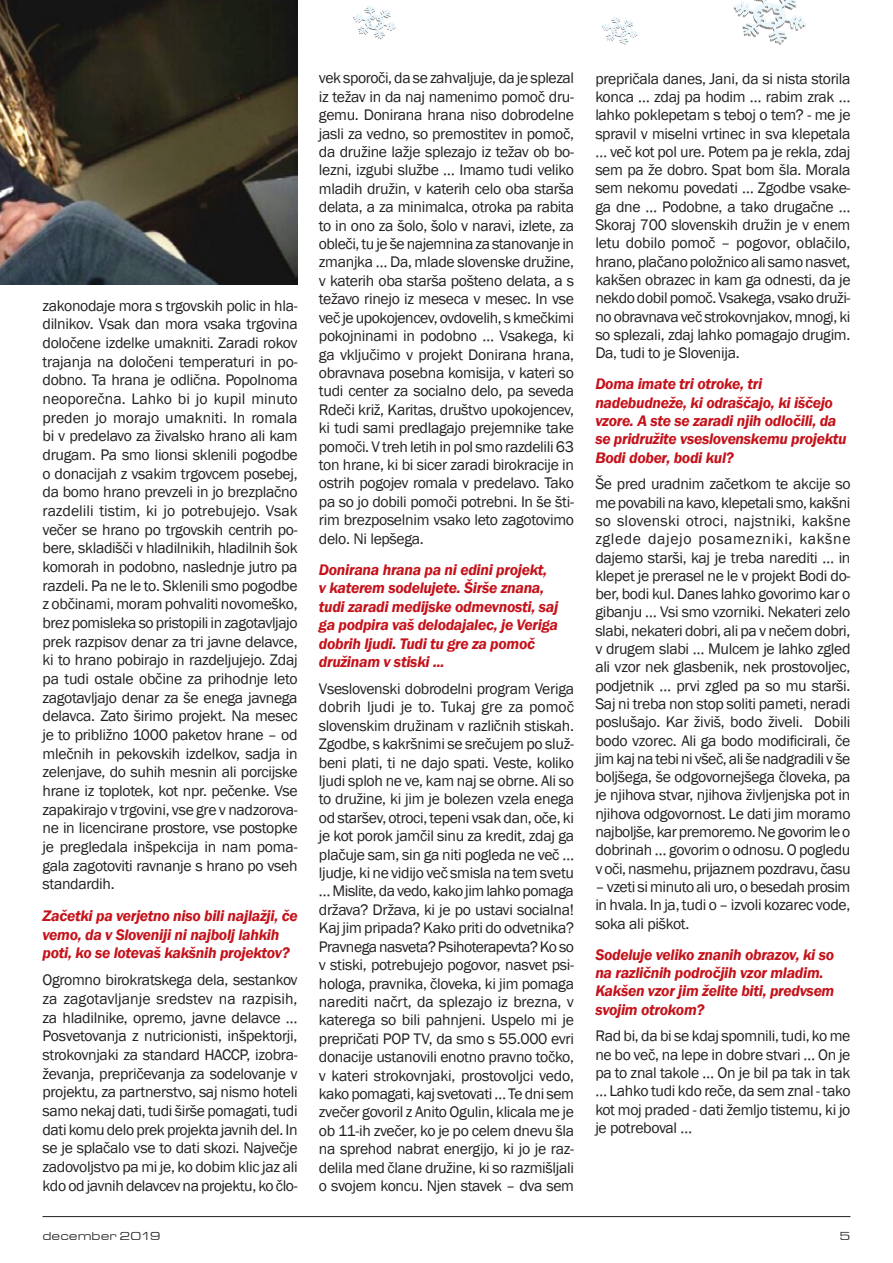
<style>
.page{position:relative;width:893px;height:1263px;background:#fff}
.page>*{position:absolute;margin:0;border:0;box-sizing:border-box;transform-origin:0 0}
.t1{font:15.75px/18.5px "Franklin Gothic";letter-spacing:-.02em;color:#231f20;text-align:justify}
.t2{font:italic 600 15.75px/18.3px "Franklin Gothic";letter-spacing:-.02em;color:#c4121a}
.t3{font:12px "Eurostar Regular Extended";color:#231f20}
</style>
<div class="page">
<hr style="left:43px;top:1216px;width:807px;height:1px;background:#231f20">
<img style="left:0;top:0;width:298px;height:284px">
<svg style="left:733px;top:0;width:73px;height:45px"></svg>
<svg style="left:602px;top:16px;width:36px;height:29px"></svg>
<svg style="left:353px;top:5px;width:43px;height:35px"></svg>
<p class="t1" style="left:43px;top:297px;width:257px">zakonodaje mora s trgovskih polic in hla&shy;dilnikov. Vsak dan mora vsaka trgovina določene izdelke umakniti. Zaradi rokov trajanja na določeni temperaturi in po&shy;dobno. Ta hrana je odlična. Popolnoma neoporečna. Lahko bi jo kupil minuto preden jo morajo umakniti. In romala bi v predelavo za živalsko hrano ali kam drugam. Pa smo lionsi sklenili pogodbe o donacijah z vsakim trgovcem posebej, da bomo hrano prevzeli in jo brezplačno razdelili tistim, ki jo potrebujejo. Vsak večer se hrano po trgovskih centrih po&shy;bere, skladišči v hladilnikih, hladilnih šok komorah in podobno, naslednje jutro pa razdeli. Pa ne le to. Sklenili smo pogodbe z občinami, moram pohvaliti novomeško, brez pomisleka so pristopili in zagotavljajo prek razpisov denar za tri javne delavce, ki to hrano pobirajo in razdeljujejo. Zdaj pa tudi ostale občine za prihodnje leto zagotavljajo denar za še enega javnega delavca. Zato širimo projekt. Na mesec je to približno 1000 paketov hrane – od mlečnih in pekovskih izdelkov, sadja in zelenjave, do suhih mesnin ali porcijske hrane iz toplotek, kot npr. pečenke. Vse zapakirajo v trgovini, vse gre v nadzorova&shy;ne in licencirane prostore, vse postopke je pregledala inšpekcija in nam poma&shy;gala zagotoviti ravnanje s hrano po vseh standardih.</p>
<p class="t2" style="left:43px;top:906px;width:257px">Začetki pa verjetno niso bili najlažji, če vemo, da v Sloveniji ni najbolj lahkih poti, ko se lotevaš kakšnih projektov?</p>
<p class="t1" style="left:43px;top:971px;width:257px">Ogromno birokratskega dela, sestankov za zagotavljanje sredstev na razpisih, za hladilnike, opremo, javne delavce … Posvetovanja z nutricionisti, inšpektorji, strokovnjaki za standard HACCP, izobra&shy;ževanja, prepričevanja za sodelovanje v projektu, za partnerstvo, saj nismo hoteli samo nekaj dati, tudi širše pomagati, tudi dati komu delo prek projekta javnih del. In se je splačalo vse to dati skozi. Največje zadovoljstvo pa mi je, ko dobim klic jaz ali kdo od javnih delavcev na projektu, ko člo-</p>
<p class="t1" style="left:319px;top:69px;width:257px">vek sporoči, da se zahvaljuje, da je splezal iz težav in da naj namenimo pomoč dru&shy;gemu. Donirana hrana niso dobrodelne jasli za vedno, so premostitev in pomoč, da družine lažje splezajo iz težav ob bo&shy;lezni, izgubi službe … Imamo tudi veliko mladih družin, v katerih celo oba starša delata, a za minimalca, otroka pa rabita to in ono za šolo, šolo v naravi, izlete, za obleči, tu je še najemnina za stanovanje in zmanjka … Da, mlade slovenske družine, v katerih oba starša pošteno delata, a s težavo rinejo iz meseca v mesec. In vse več je upokojencev, ovdovelih, s kmečkimi pokojninami in podobno … Vsakega, ki ga vključimo v projekt Donirana hrana, obravnava posebna komisija, v kateri so tudi center za socialno delo, pa seveda Rdeči križ, Karitas, društvo upokojencev, ki tudi sami predlagajo prejemnike take pomoči. V treh letih in pol smo razdelili 63 ton hrane, ki bi sicer zaradi birokracije in ostrih pogojev romala v predelavo. Tako pa so jo dobili pomoči potrebni. In še šti&shy;rim brezposelnim vsako leto zagotovimo delo. Ni lepšega.</p>
<p class="t2" style="left:319px;top:560px;width:243px">Donirana hrana pa ni edini projekt,<br>v katerem sodelujete. Širše znana, tudi zaradi medijske odmevnosti, saj ga podpira vaš delodajalec, je Veriga dobrih ljudi. Tudi tu gre za pomoč družinam v stiski ...</p>
<p class="t1" style="left:319px;top:680px;width:257px">Vseslovenski dobrodelni program Veriga dobrih ljudi je to. Tukaj gre za pomoč slovenskim družinam v različnih stiskah.<br>Zgodbe, s kakršnimi se srečujem po služ&shy;beni plati, ti ne dajo spati. Veste, koliko ljudi sploh ne ve, kam naj se obrne. Ali so to družine, ki jim je bolezen vzela enega od staršev, otroci, tepeni vsak dan, oče, ki je kot porok jamčil sinu za kredit, zdaj ga plačuje sam, sin ga niti pogleda ne več … ljudje, ki ne vidijo več smisla na tem svetu … Mislite, da vedo, kako jim lahko pomaga država? Država, ki je po ustavi socialna!<br>Kaj jim pripada? Kako priti do odvetnika?<br>Pravnega nasveta? Psihoterapevta? Ko so v stiski, potrebujejo pogovor, nasvet psi&shy;hologa, pravnika, človeka, ki jim pomaga narediti načrt, da splezajo iz brezna, v katerega so bili pahnjeni. Uspelo mi je prepričati POP TV, da smo s 55.000 evri donacije ustanovili enotno pravno točko, v kateri strokovnjaki, prostovoljci vedo, kako pomagati, kaj svetovati … Te dni sem zvečer govoril z Anito Ogulin, klicala me je ob 11-ih zvečer, ko je po celem dnevu šla na sprehod nabrat energijo, ki jo je raz&shy;delila med člane družine, ki so razmišljali o svojem koncu. Njen stavek – dva sem</p>
<p class="t1" style="left:595px;top:70px;width:257px">prepričala danes, Jani, da si nista storila konca … zdaj pa hodim … rabim zrak … lahko poklepetam s teboj o tem? - me je spravil v miselni vrtinec in sva klepetala … več kot pol ure. Potem pa je rekla, zdaj sem pa že dobro. Spat bom šla. Morala sem nekomu povedati … Zgodbe vsake&shy;ga dne … Podobne, a tako drugačne … Skoraj 700 slovenskih družin je v enem letu dobilo pomoč – pogovor, oblačilo, hrano, plačano položnico ali samo nasvet, kakšen obrazec in kam ga odnesti, da je nekdo dobil pomoč. Vsakega, vsako druži&shy;no obravnava več strokovnjakov, mnogi, ki so splezali, zdaj lahko pomagajo drugim.<br>Da, tudi to je Slovenija.</p>
<p class="t2" style="left:595px;top:375px;width:253px">Doma imate tri otroke, tri nadebudneže, ki odraščajo, ki iščejo vzore. A ste se zaradi njih odločili, da se pridružite vseslovenskemu projektu<br>Bodi dober, bodi kul?</p>
<p class="t1" style="left:595px;top:475px;width:257px">Še pred uradnim začetkom te akcije so me povabili na kavo, klepetali smo, kakšni so slovenski otroci, najstniki, kakšne zglede dajejo posamezniki, kakšne dajemo starši, kaj je treba narediti … in klepet je prerasel ne le v projekt Bodi do&shy;ber, bodi kul. Danes lahko govorimo kar o gibanju … Vsi smo vzorniki. Nekateri zelo slabi, nekateri dobri, ali pa v nečem dobri, v drugem slabi … Mulcem je lahko zgled ali vzor nek glasbenik, nek prostovoljec, podjetnik … prvi zgled pa so mu starši.<br>Saj ni treba non stop soliti pameti, neradi poslušajo. Kar živiš, bodo živeli. Dobili bodo vzorec. Ali ga bodo modificirali, če jim kaj na tebi ni všeč, ali še nadgradili v še boljšega, še odgovornejšega človeka, pa je njihova stvar, njihova življenjska pot in njihova odgovornost. Le dati jim moramo najboljše, kar premoremo. Ne govorim le o dobrinah … govorim o odnosu. O pogledu v oči, nasmehu, prijaznem pozdravu, času</p>
<p class="t1" style="left:595px;top:878px;width:257px">– vzeti si minuto ali uro, o besedah prosim in hvala. In ja, tudi o – izvoli kozarec vode, soka ali piškot.</p>
<p class="t2" style="left:595px;top:945px;width:241px">Sodeluje veliko znanih obrazov, ki so na različnih področjih vzor mladim.<br>Kakšen vzor jim želite biti, predvsem svojim otrokom?</p>
<p class="t1" style="left:595px;top:1027px;width:257px">Rad bi, da bi se kdaj spomnili, tudi, ko me ne bo več, na lepe in dobre stvari … On je pa to znal takole … On je bil pa tak in tak … Lahko tudi kdo reče, da sem znal - tako kot moj praded - dati žemljo tistemu, ki jo je potreboval …</p>
<p class="t3" style="left:43px;top:1228px;width:120px">december 2019</p>
<p class="t3" style="left:840px;top:1228px;width:12px">5</p>
</div>
